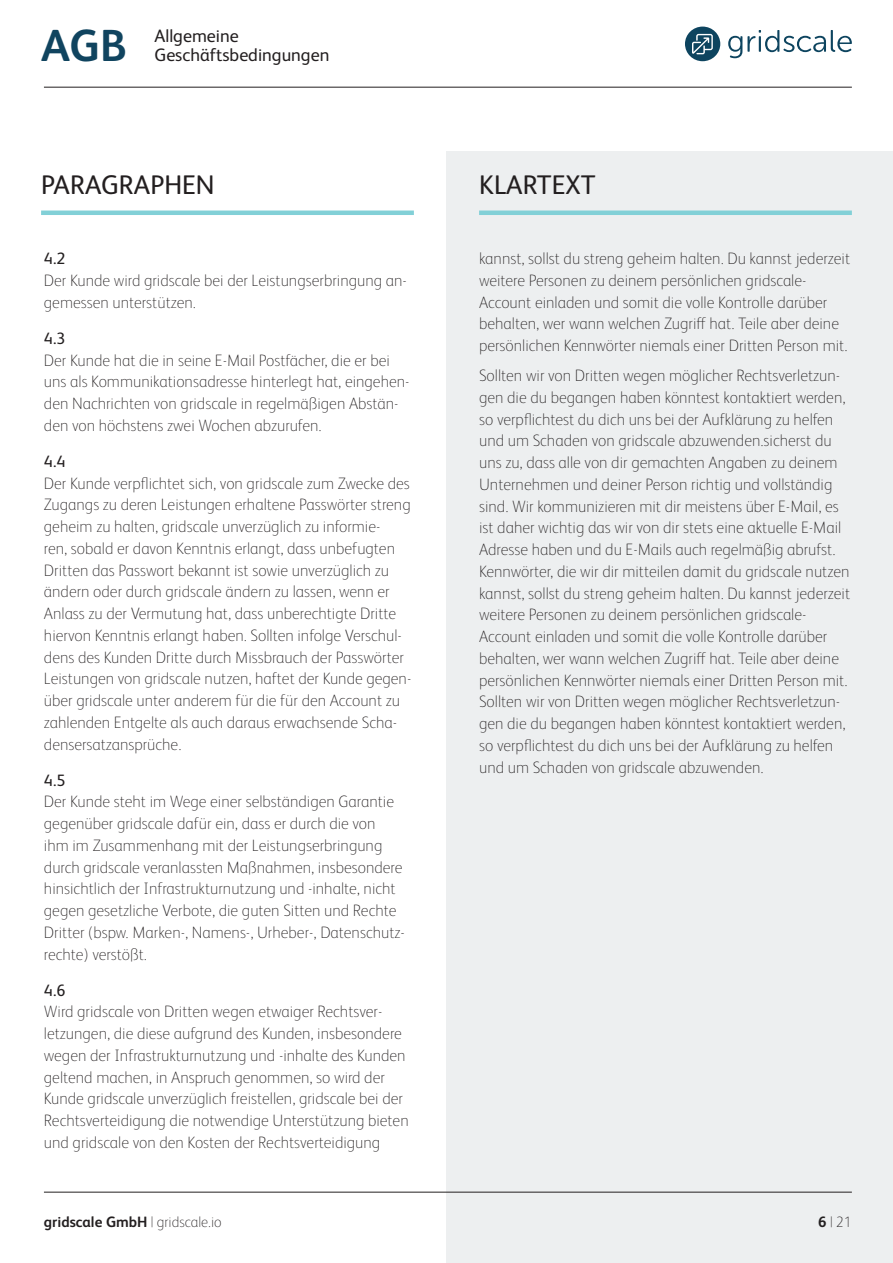
<style>
.page{position:relative;width:893px;height:1263px;background:#fff}
.page>*{position:absolute;margin:0;border:0;box-sizing:border-box;transform-origin:0 0}
.t1{font:700 45px "FS Albert Pro";color:#10445f}
.t2{font:27px "FS Albert Pro";color:#231f20}
.t3{font:18px/19.5px "FS Albert Pro";color:#231f20}
.t4{font:100 16.5px/21.8px "FS Albert Pro";color:#231f20}
.t5{font:16.5px "FS Albert Pro";color:#231f20}
.t6{font:700 15px "FS Albert Pro";color:#231f20}
.t7{font:100 15px "FS Albert Pro";color:#231f20}
.s1{font-weight:100}
.s2{font-weight:700}
</style>
<div class="page">
<div style="left:446px;top:151px;width:447px;height:1112px;background:#edeff0"></div>
<div style="left:41px;top:210px;width:373px;height:5px;background:#82d0d7"></div>
<div style="left:479px;top:210px;width:373px;height:5px;background:#82d0d7"></div>
<hr style="left:44px;top:1192px;width:808px;height:1px;background:#231f20">
<svg style="left:685px;top:27px;width:35px;height:34px"></svg>
<svg style="left:728px;top:30px;width:124px;height:28px"></svg>
<hr style="left:44px;top:87px;width:808px;height:1px;background:#231f20">
<h1 class="t1" style="left:41px;top:14px;width:87px">AGB</h1>
<p class="t3" style="left:154px;top:24px;width:176px">Allgemeine<br>Geschäftsbedingungen</p>
<h2 class="t2" style="left:41px;top:165px;width:175px">PARAGRAPHEN</h2>
<h2 class="t2" style="left:479px;top:165px;width:118px">KLARTEXT</h2>
<p class="t5" style="left:44px;top:247px;width:23px">4.2</p>
<p class="t4" style="left:44px;top:269px;width:364px">Der Kunde wird gridscale bei der Leistungserbringung an&shy;gemessen unterstützen.</p>
<p class="t5" style="left:44px;top:326px;width:23px">4.3</p>
<p class="t4" style="left:44px;top:348px;width:367px">Der Kunde hat die in seine E-Mail Postfächer, die er bei uns als Kommunikationsadresse hinterlegt hat, eingehen&shy;den Nachrichten von gridscale in regelmäßigen Abstän&shy;den von höchstens zwei Wochen abzurufen.</p>
<p class="t5" style="left:44px;top:449px;width:23px">4.4</p>
<p class="t4" style="left:44px;top:471px;width:369px">Der Kunde verpflichtet sich, von gridscale zum Zwecke des Zugangs zu deren Leistungen erhaltene Passwörter streng geheim zu halten, gridscale unverzüglich zu informie-<br>ren, sobald er davon Kenntnis erlangt, dass unbefugten Dritten das Passwort bekannt ist sowie unverzüglich zu ändern oder durch gridscale ändern zu lassen, wenn er Anlass zu der Vermutung hat, dass unberechtigte Dritte hiervon Kenntnis erlangt haben. Sollten infolge Verschul&shy;dens des Kunden Dritte durch Missbrauch der Passwörter Leistungen von gridscale nutzen, haftet der Kunde gegen&shy;über gridscale unter anderem für die für den Account zu zahlenden Entgelte als auch daraus erwachsende Scha&shy;densersatzansprüche.</p>
<p class="t5" style="left:44px;top:768px;width:23px">4.5</p>
<p class="t4" style="left:44px;top:790px;width:363px">Der Kunde steht im Wege einer selbständigen Garantie gegenüber gridscale dafür ein, dass er durch die von<br>ihm im Zusammenhang mit der Leistungserbringung durch gridscale veranlassten Maßnahmen, insbesondere hinsichtlich der Infrastrukturnutzung und -inhalte, nicht gegen gesetzliche Verbote, die guten Sitten und Rechte Dritter (bspw. Marken-, Namens-, Urheber-, Datenschutz&shy;rechte) verstößt.</p>
<p class="t5" style="left:44px;top:978px;width:23px">4.6</p>
<p class="t4" style="left:44px;top:1000px;width:366px">Wird gridscale von Dritten wegen etwaiger Rechtsver&shy;letzungen, die diese aufgrund des Kunden, insbesondere wegen der Infrastrukturnutzung und -inhalte des Kunden geltend machen, in Anspruch genommen, so wird der Kunde gridscale unverzüglich freistellen, gridscale bei der Rechtsverteidigung die notwendige Unterstützung bieten und gridscale von den Kosten der Rechtsverteidigung</p>
<p class="t4" style="left:479px;top:247px;width:373px">kannst, sollst du streng geheim halten. Du kannst jederzeit weitere Personen zu deinem persönlichen gridscale-Account einladen und somit die volle Kontrolle darüber behalten, wer wann welchen Zugriff hat. Teile aber deine persönlichen Kennwörter niemals einer Dritten Person mit.</p>
<p class="t4" style="left:479px;top:364px;width:373px">Sollten wir von Dritten wegen möglicher Rechtsverletzun&shy;gen die du begangen haben könntest kontaktiert werden, so verpflichtest du dich uns bei der Aufklärung zu helfen und um Schaden von gridscale abzuwenden.sicherst du uns zu, dass alle von dir gemachten Angaben zu deinem Unternehmen und deiner Person richtig und vollständig sind. Wir kommunizieren mit dir meistens über E-Mail, es ist daher wichtig das wir von dir stets eine aktuelle E-Mail Adresse haben und du E-Mails auch regelmäßig abrufst.<br>Kennwörter, die wir dir mitteilen damit du gridscale nutzen kannst, sollst du streng geheim halten. Du kannst jederzeit weitere Personen zu deinem persönlichen gridscale-Account einladen und somit die volle Kontrolle darüber behalten, wer wann welchen Zugriff hat. Teile aber deine persönlichen Kennwörter niemals einer Dritten Person mit.<br>Sollten wir von Dritten wegen möglicher Rechtsverletzun&shy;gen die du begangen haben könntest kontaktiert werden, so verpflichtest du dich uns bei der Aufklärung zu helfen und um Schaden von gridscale abzuwenden.</p>
<p class="t6" style="left:44px;top:1211px;width:179px">gridscale GmbH <span class="s1">| gridscale.io</span></p>
<p class="t7" style="left:818px;top:1212px;width:35px"><span class="s2">6</span> | 21</p>
</div>
